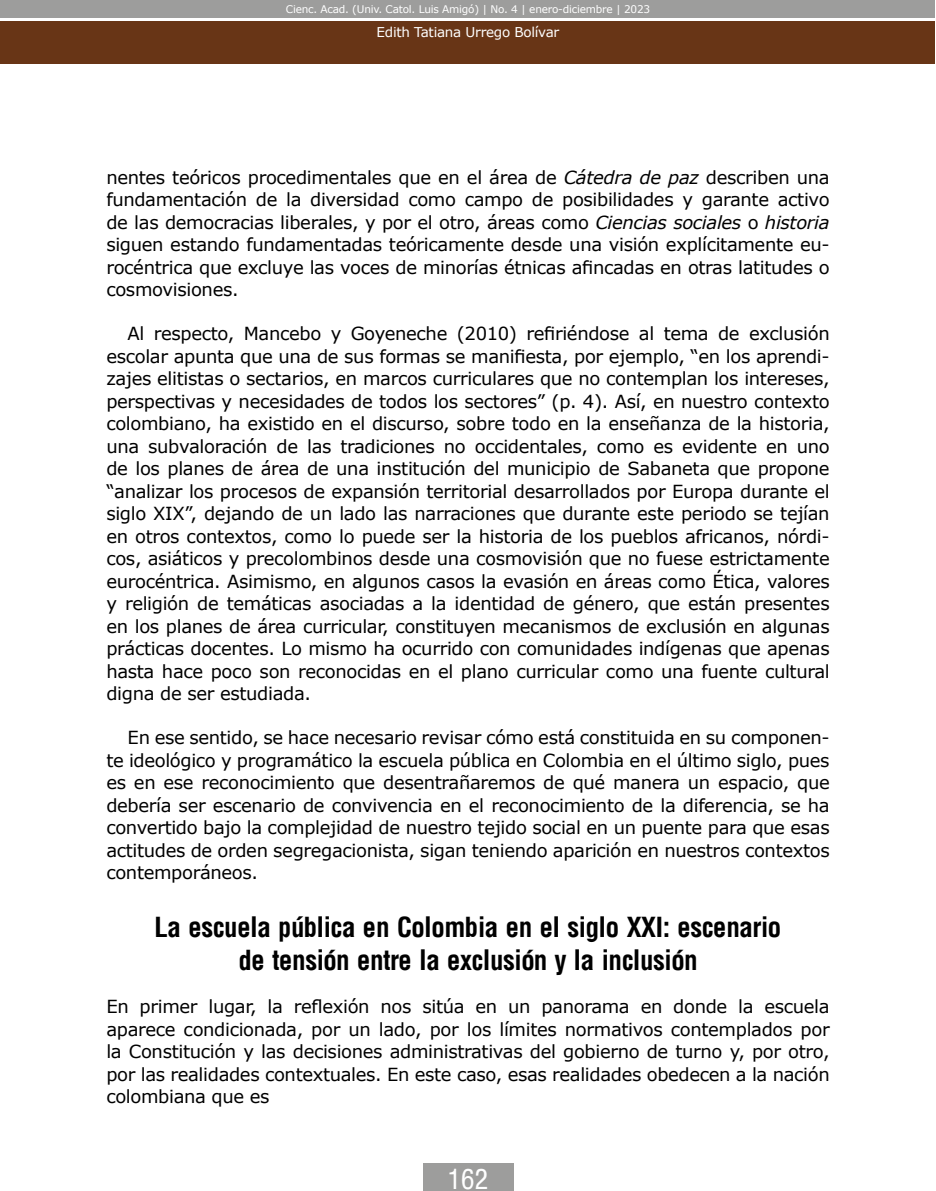
<style>
.page{position:relative;width:936px;height:1191px;background:#fff}
.page>*{position:absolute;margin:0;border:0;box-sizing:border-box;transform-origin:0 0}
.t1{font:700 condensed 27px/32.4px "Arena";letter-spacing:-.02em;color:#000;text-align:center}
.t2{font:27px "Arena Condensed";color:#fff}
.t3{font:18px/22.5px "Verdana";letter-spacing:-.02em;color:#000;text-align:justify}
.t4{font:13.5px "Verdana";letter-spacing:-.02em;color:#fff}
.t5{font:10.5px "Verdana";letter-spacing:-.02em;color:#fff}
.s1{font-style:italic}
</style>
<div class="page">
<div style="left:0;top:21px;width:934px;height:43px;background:#683516"></div>
<div style="left:0;top:0;width:934px;height:18px;background:#9d9d9c"></div>
<div style="left:423px;top:1163px;width:90px;height:28px;background:#9d9d9c"></div>
<p class="t5" style="left:286px;top:2px;width:366px">Cienc. Acad. (Univ. Catol. Luis Amigó) | No. 4 | enero-diciembre | 2023</p>
<p class="t4" style="left:376px;top:23px;width:184px">Edith Tatiana Urrego Bolívar</p>
<p class="t3" style="left:106px;top:166px;width:724px">nentes teóricos procedimentales que en el área de <span class="s1">Cátedra de paz</span> describen una fundamentación de la diversidad como campo de posibilidades y garante activo de las democracias liberales, y por el otro, áreas como <span class="s1">Ciencias sociales</span> o <span class="s1">historia </span>siguen estando fundamentadas teóricamente desde una visión explícitamente eu&shy;rocéntrica que excluye las voces de minorías étnicas afincadas en otras latitudes o cosmovisiones.</p>
<p class="t3" style="left:106px;top:322px;width:725px;text-indent:21px">Al respecto, Mancebo y Goyeneche (2010) refiriéndose al tema de exclusión escolar apunta que una de sus formas se manifiesta, por ejemplo, “en los aprendi&shy;zajes elitistas o sectarios, en marcos curriculares que no contemplan los intereses, perspectivas y necesidades de todos los sectores” (p. 4). Así, en nuestro contexto colombiano, ha existido en el discurso, sobre todo en la enseñanza de la historia, una subvaloración de las tradiciones no occidentales, como es evidente en uno de los planes de área de una institución del municipio de Sabaneta que propone “analizar los procesos de expansión territorial desarrollados por Europa durante el siglo XIX”, dejando de un lado las narraciones que durante este periodo se tejían en otros contextos, como lo puede ser la historia de los pueblos africanos, nórdi&shy;cos, asiáticos y precolombinos desde una cosmovisión que no fuese estrictamente eurocéntrica. Asimismo, en algunos casos la evasión en áreas como Ética, valores y religión de temáticas asociadas a la identidad de género, que están presentes en los planes de área curricular, constituyen mecanismos de exclusión en algunas prácticas docentes. Lo mismo ha ocurrido con comunidades indígenas que apenas hasta hace poco son reconocidas en el plano curricular como una fuente cultural digna de ser estudiada.</p>
<p class="t3" style="left:106px;top:726px;width:725px;text-indent:21px">En ese sentido, se hace necesario revisar cómo está constituida en su componen&shy;te ideológico y programático la escuela pública en Colombia en el último siglo, pues es en ese reconocimiento que desentrañaremos de qué manera un espacio, que debería ser escenario de convivencia en el reconocimiento de la diferencia, se ha convertido bajo la complejidad de nuestro tejido social en un puente para que esas actitudes de orden segregacionista, sigan teniendo aparición en nuestros contextos contemporáneos.</p>
<h1 class="t1" style="left:154px;top:911px;width:628px">La escuela pública en Colombia en el siglo XXI: escenario de tensión entre la exclusión y la inclusión</h1>
<p class="t3" style="left:106px;top:995px;width:725px">En primer lugar, la reflexión nos sitúa en un panorama en donde la escuela aparece condicionada, por un lado, por los límites normativos contemplados por la Constitución y las decisiones administrativas del gobierno de turno y, por otro, por las realidades contextuales. En este caso, esas realidades obedecen a la nación colombiana que es</p>
<h1 class="t2" style="left:447px;top:1163px;width:42px">162</h1>
</div>
